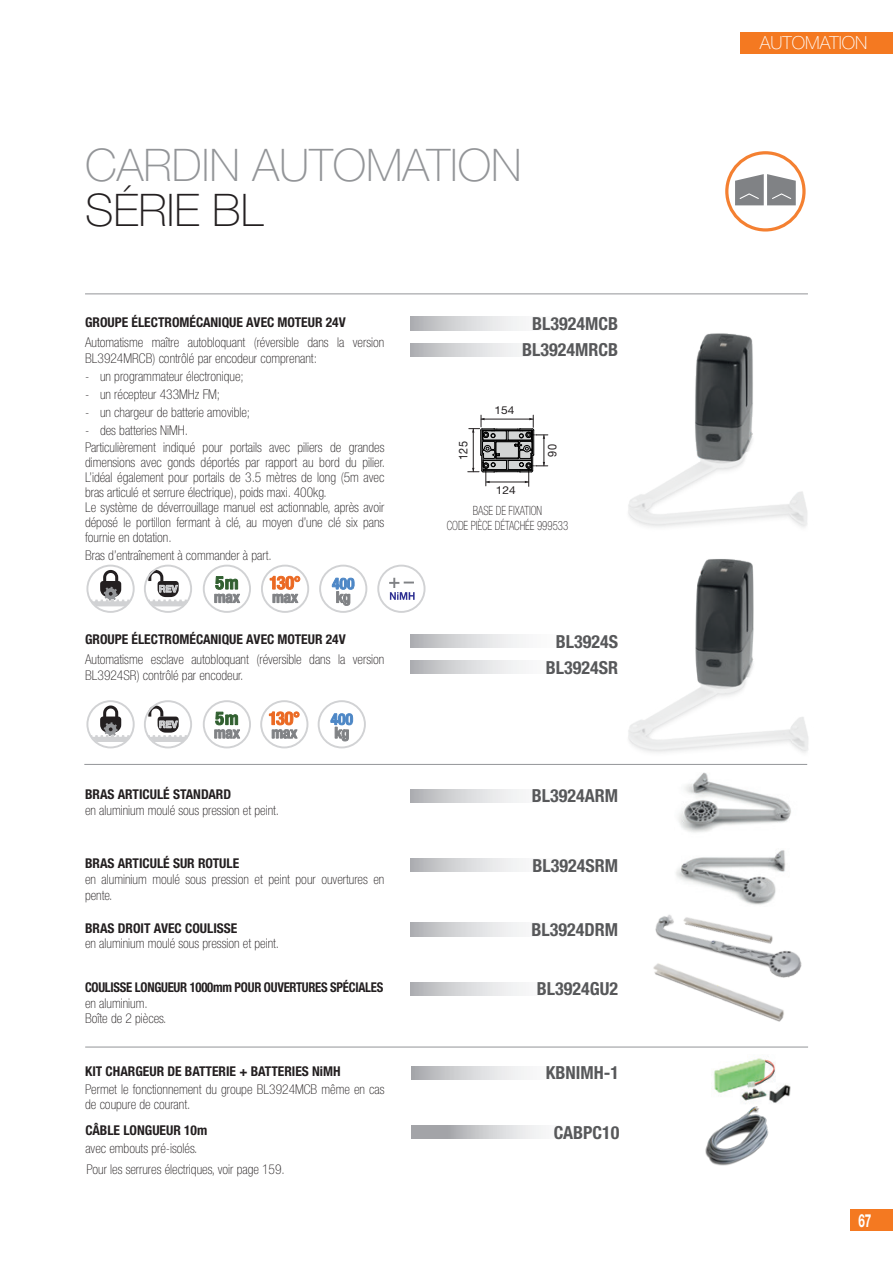
<style>
.page{position:relative;width:893px;height:1263px;background:#fff}
.page>*{position:absolute;margin:0;border:0;box-sizing:border-box;transform-origin:0 0}
.t1{font:100 45px "Helvetica Neue LT Std";color:#939598}
.t2{font:100 45px "Helvetica Neue LT Std";color:#231f20}
.t3{font:700 condensed 18px "Helvetica Neue LT Std";color:#57585a}
.t4{font:100 18px "Helvetica Neue LT Std";color:#fff}
.t5{font:700 18px "Helvetica Neue LT Std";color:#fff;scale:.65 1}
.t6{font:100 condensed 13.5px/15px "Helvetica Neue LT Std";color:#231f20}
.t7{font:700 condensed 13.5px "Helvetica Neue LT Std";color:#231f20}
.t8{font:700 condensed 13.5px "Helvetica Neue LT Std";letter-spacing:-.02em;color:#231f20;scale:.94 1}
.t9{font:100 condensed 12.75px "Helvetica Neue LT Std";color:#231f20;scale:.85 1}
.t10{font:12px "Helvetica Neue LT Std";color:#231f20;scale:.91 1}
.t11{font:10.95px "Helvetica Neue LT Std";color:#231f20;scale:1.1 1}
.t12{font:700 9.75px "Helvetica Neue";color:#d1d2d4;scale:.95 1}
</style>
<div class="page">
<div style="left:850px;top:1209px;width:43px;height:22px;background:#f47921"></div>
<div style="left:740px;top:32px;width:153px;height:21px;background:#f47921"></div>
<hr style="left:85px;top:293px;width:723px;height:1px;background:#939598">
<hr style="left:84px;top:764px;width:723px;height:1px;background:#939598">
<hr style="left:85px;top:1047px;width:723px;height:1px;background:#939598">
<img style="left:628px;top:333px;width:180px;height:194px">
<img style="left:628px;top:559px;width:180px;height:206px">
<img style="left:655px;top:914px;width:147px;height:55px">
<img style="left:653px;top:948px;width:147px;height:74px">
<img style="left:676px;top:772px;width:115px;height:133px">
<img style="left:713px;top:1058px;width:78px;height:43px">
<img style="left:705px;top:1101px;width:73px;height:65px">
<svg style="left:468px;top:415px;width:80px;height:71px"></svg>
<svg style="left:410px;top:635px;width:113px;height:13px"></svg>
<svg style="left:410px;top:661px;width:113px;height:13px"></svg>
<svg style="left:410px;top:789px;width:113px;height:13px"></svg>
<svg style="left:410px;top:859px;width:113px;height:13px"></svg>
<svg style="left:410px;top:923px;width:113px;height:13px"></svg>
<svg style="left:410px;top:982px;width:113px;height:13px"></svg>
<svg style="left:410px;top:317px;width:113px;height:13px"></svg>
<svg style="left:410px;top:343px;width:113px;height:13px"></svg>
<div style="left:725px;top:151px;width:81px;height:81px;border:3px solid #f48031;border-radius:50%"></div>
<svg style="left:735px;top:174px;width:61px;height:31px"></svg>
<div style="left:377px;top:565px;width:48px;height:48px;border:2px solid #d1d2d4;border-radius:50%"></div>
<svg style="left:389px;top:578px;width:26px;height:22px"></svg>
<div style="left:86px;top:565px;width:49px;height:48px;border:2px solid #d1d2d4;border-radius:50%"></div>
<svg style="left:90px;top:570px;width:40px;height:36px"></svg>
<div style="left:86px;top:700px;width:49px;height:48px;border:2px solid #d1d2d4;border-radius:50%"></div>
<svg style="left:90px;top:705px;width:40px;height:37px"></svg>
<div style="left:144px;top:700px;width:48px;height:48px;border:2px solid #d1d2d4;border-radius:50%"></div>
<svg style="left:148px;top:705px;width:40px;height:37px"></svg>
<div style="left:203px;top:565px;width:48px;height:48px;border:2px solid #d1d2d4;border-radius:50%"></div>
<svg style="left:214px;top:576px;width:26px;height:27px"></svg>
<div style="left:144px;top:565px;width:48px;height:48px;border:2px solid #d1d2d4;border-radius:50%"></div>
<svg style="left:148px;top:570px;width:40px;height:36px"></svg>
<div style="left:203px;top:700px;width:48px;height:48px;border:2px solid #d1d2d4;border-radius:50%"></div>
<svg style="left:214px;top:712px;width:26px;height:27px"></svg>
<div style="left:261px;top:565px;width:48px;height:48px;border:2px solid #d1d2d4;border-radius:50%"></div>
<svg style="left:270px;top:576px;width:30px;height:27px"></svg>
<div style="left:260px;top:700px;width:48px;height:48px;border:2px solid #d1d2d4;border-radius:50%"></div>
<svg style="left:269px;top:711px;width:30px;height:28px"></svg>
<div style="left:319px;top:565px;width:48px;height:48px;border:2px solid #d1d2d4;border-radius:50%"></div>
<svg style="left:332px;top:578px;width:22px;height:28px"></svg>
<div style="left:318px;top:700px;width:48px;height:48px;border:2px solid #d1d2d4;border-radius:50%"></div>
<svg style="left:330px;top:713px;width:23px;height:28px"></svg>
<svg style="left:412px;top:1066px;width:115px;height:13px"></svg>
<svg style="left:412px;top:1126px;width:131px;height:13px;background:#c6c7ca"></svg>
<p class="t1" style="left:85px;top:139px;width:438px">CARDIN AUTOMATION</p>
<p class="t2" style="left:85px;top:184px;width:180px">SÉRIE BL</p>
<p class="t7" style="left:85px;top:314px;width:262px">GROUPE ÉLECTROMÉCANIQUE AVEC MOTEUR 24V</p>
<p class="t6" style="left:85px;top:335px;width:301px;line-height:15.8px">Automatisme maître autobloquant (réversible dans la version<br>BL3924MRCB) contrôlé par encodeur comprenant:</p>
<p class="t6" style="left:85px;top:369px;width:160px">- un programmateur électronique;</p>
<p class="t6" style="left:85px;top:386px;width:137px">- un récepteur 433MHz FM;</p>
<p class="t6" style="left:85px;top:404px;width:167px">- un chargeur de batterie amovible;</p>
<p class="t6" style="left:85px;top:422px;width:104px">- des batteries NiMH.</p>
<p class="t6" style="left:85px;top:439px;width:301px;text-align:justify">Particulièrement indiqué pour portails avec piliers de grandes dimensions avec gonds déportés par rapport au bord du pilier.<br>L’idéal également pour portails de 3.5 mètres de long (5m avec bras articulé et serrure électrique), poids maxi. 400kg.</p>
<p class="t6" style="left:85px;top:499px;width:301px;text-align:justify">Le système de déverrouillage manuel est actionnable, après avoir déposé le portillon fermant à clé, au moyen d’une clé six pans fournie en dotation.</p>
<p class="t6" style="left:85px;top:547px;width:188px">Bras d’entraînement à commander à part.</p>
<p class="t12" style="left:159px;top:580px;width:21px">REV</p>
<p class="t7" style="left:85px;top:631px;width:262px">GROUPE ÉLECTROMÉCANIQUE AVEC MOTEUR 24V</p>
<p class="t6" style="left:85px;top:651px;width:301px;line-height:15.8px">Automatisme esclave autobloquant (réversible dans la version<br>BL3924SR) contrôlé par encodeur.</p>
<p class="t12" style="left:159px;top:715px;width:21px">REV</p>
<p class="t7" style="left:85px;top:786px;width:148px">BRAS ARTICULÉ STANDARD</p>
<p class="t6" style="left:85px;top:802px;width:196px">en aluminium moulé sous pression et peint.</p>
<p class="t7" style="left:85px;top:855px;width:156px">BRAS ARTICULÉ SUR ROTULE</p>
<p class="t6" style="left:85px;top:871px;width:301px;line-height:15.8px">en aluminium moulé sous pression et peint pour ouvertures en pente.</p>
<p class="t7" style="left:85px;top:919px;width:154px">BRAS DROIT AVEC COULISSE</p>
<p class="t6" style="left:85px;top:936px;width:196px">en aluminium moulé sous pression et peint.</p>
<p class="t8" style="left:85px;top:979px;width:319px">COULISSE LONGUEUR 1000mm POUR OUVERTURES SPÉCIALES</p>
<p class="t6" style="left:85px;top:995px;width:64px">en aluminium.</p>
<p class="t6" style="left:85px;top:1011px;width:83px">Boîte de 2 pièces.</p>
<p class="t7" style="left:85px;top:1063px;width:257px">KIT CHARGEUR DE BATTERIE + BATTERIES NiMH</p>
<p class="t6" style="left:85px;top:1081px;width:301px;line-height:15.8px">Permet le fonctionnement du groupe BL3924MCB même en cas de coupure de courant.</p>
<p class="t7" style="left:85px;top:1122px;width:123px">CÂBLE LONGUEUR 10m</p>
<p class="t6" style="left:85px;top:1141px;width:113px">avec embouts pré-isolés.</p>
<p class="t6" style="left:86px;top:1162px;width:200px">Pour les serrures électriques, voir page 159.</p>
<p class="t10" style="left:456px;top:460px;width:21px;rotate:-90deg">125</p>
<p class="t3" style="left:532px;top:313px;width:87px">BL3924MCB</p>
<p class="t3" style="left:522px;top:339px;width:97px">BL3924MRCB</p>
<p class="t11" style="left:495px;top:403px;width:20px">154</p>
<p class="t10" style="left:545px;top:456px;width:15px;rotate:-90deg">90</p>
<p class="t11" style="left:496px;top:484px;width:20px">124</p>
<p class="t9" style="left:473px;top:503px;width:83px">BASE DE FIXATION</p>
<p class="t9" style="left:447px;top:518px;width:144px">CODE PIÈCE DÉTACHÉE 999533</p>
<p class="t3" style="left:556px;top:630px;width:64px">BL3924S</p>
<p class="t3" style="left:546px;top:656px;width:74px">BL3924SR</p>
<p class="t3" style="left:532px;top:785px;width:88px">BL3924ARM</p>
<p class="t3" style="left:532px;top:854px;width:87px">BL3924SRM</p>
<p class="t3" style="left:531px;top:918px;width:88px">BL3924DRM</p>
<p class="t3" style="left:537px;top:978px;width:83px">BL3924GU2</p>
<p class="t3" style="left:546px;top:1062px;width:75px">KBNIMH-1</p>
<p class="t3" style="left:554px;top:1121px;width:67px">CABPC10</p>
<h2 class="t4" style="left:760px;top:32px;width:109px">AUTOMATION</h2>
<h2 class="t5" style="left:858px;top:1209px;width:22px">67</h2>
</div>
